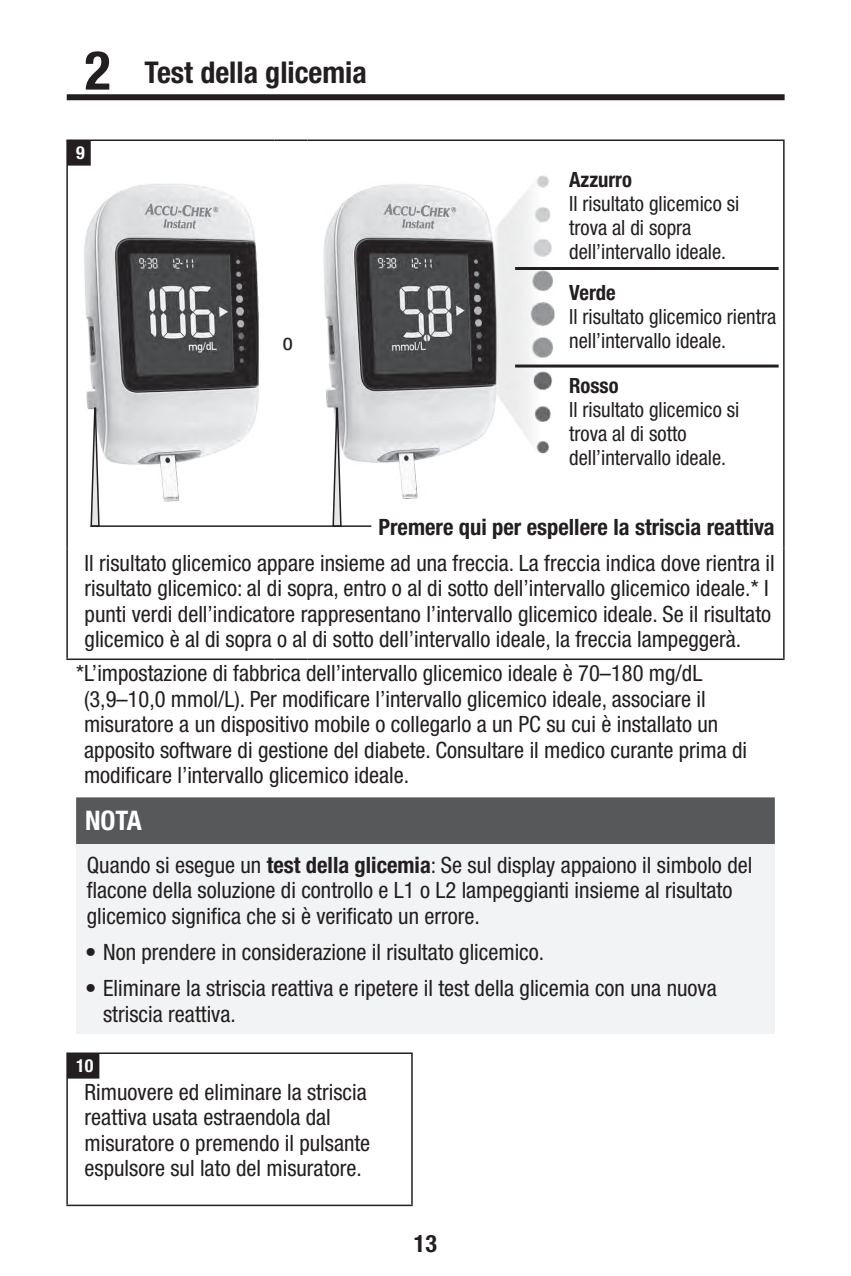
<style>
.page{position:relative;width:851px;height:1276px;background:#fff}
.page>*{position:absolute;margin:0;border:0;box-sizing:border-box;transform-origin:0 0}
.t1{font:700 condensed 30px "Helvetica Neue LTW1 G";color:#231f20}
.t2{font:700 condensed 27px "Helvetica Neue LTW1 G";color:#fff}
.t3{font:700 condensed 24px "Helvetica Neue LTW1 G";color:#231f20}
.t4{font:condensed 22.5px/25.5px "Helvetica Neue LTW1 G";color:#231f20}
.t5{font:700 condensed 22.5px "Helvetica Neue LTW1 G";color:#231f20}
.t6{font:condensed 21px/24px "Helvetica Neue LTW1 G";color:#231f20}
.t7{font:700 condensed 21px "Helvetica Neue LTW1 G";color:#231f20}
.t8{font:700 condensed 18px "Helvetica Neue LTW1 G";color:#fff}
.s1{font-size:54px}
.s2{font-weight:700}
</style>
<div class="page">
<div style="left:67px;top:94px;width:717px;height:6px;background:#231f20"></div>
<hr style="left:783px;top:549px;width:1px;height:109px;background:#231f20">
<hr style="left:66px;top:139px;width:208px;height:2px;background:#231f20">
<hr style="left:66px;top:141px;width:2px;height:408px;background:#231f20">
<hr style="left:274px;top:139px;width:33px;height:2px;background:#231f20">
<hr style="left:307px;top:139px;width:477px;height:2px;background:#231f20">
<hr style="left:783px;top:141px;width:1px;height:408px;background:#231f20">
<hr style="left:66px;top:549px;width:2px;height:109px;background:#231f20">
<hr style="left:66px;top:658px;width:208px;height:2px;background:#231f20">
<hr style="left:274px;top:658px;width:33px;height:2px;background:#231f20">
<hr style="left:307px;top:658px;width:477px;height:2px;background:#231f20">
<div style="left:68px;top:141px;width:23px;height:25px;background:#231f20"></div>
<img style="left:84px;top:184px;width:175px;height:318px">
<img style="left:323px;top:175px;width:243px;height:324px">
<hr style="left:515px;top:267px;width:263px;height:3px;background:#231f20">
<hr style="left:515px;top:364px;width:263px;height:3px;background:#231f20">
<div style="left:76px;top:797px;width:698px;height:60px;background:#57585a"></div>
<div style="left:76px;top:845px;width:698px;height:94px;background:#f2f3f4"></div>
<div style="left:76px;top:932px;width:698px;height:43px;background:#f2f3f4"></div>
<div style="left:76px;top:968px;width:698px;height:65px;background:#f2f3f4"></div>
<hr style="left:66px;top:1052px;width:346px;height:2px;background:#231f20">
<hr style="left:66px;top:1054px;width:2px;height:150px;background:#231f20">
<hr style="left:411px;top:1054px;width:1px;height:150px;background:#231f20">
<hr style="left:66px;top:1204px;width:346px;height:2px;background:#231f20">
<div style="left:68px;top:1054px;width:31px;height:24px;background:#231f20"></div>
<svg style="left:90px;top:407px;width:10px;height:118px"></svg>
<svg style="left:331px;top:407px;width:11px;height:118px"></svg>
<hr style="left:90px;top:525px;width:281px;height:2px;background:#231f20">
<h1 class="t1" style="left:85px;top:54px;width:283px"><span class="s1">2</span> Test della glicemia</h1>
<p class="t8" style="left:76px;top:142px;width:10px">9</p>
<p class="t4" style="left:283px;top:329px;width:11px">o</p>
<p class="t7" style="left:569px;top:167px;width:64px">Azzurro</p>
<p class="t6" style="left:569px;top:191px;width:172px">Il risultato glicemico si trova al di sopra dell’intervallo ideale.</p>
<p class="t7" style="left:569px;top:280px;width:48px">Verde</p>
<p class="t6" style="left:569px;top:304px;width:209px">Il risultato glicemico rientra nell’intervallo ideale.</p>
<p class="t7" style="left:569px;top:373px;width:51px">Rosso</p>
<p class="t6" style="left:569px;top:398px;width:172px">Il risultato glicemico si trova al di sotto dell’intervallo ideale.</p>
<p class="t5" style="left:378px;top:513px;width:398px">Premere qui per espellere la striscia reattiva</p>
<p class="t4" style="left:85px;top:550px;width:691px">Il risultato glicemico appare insieme ad una freccia. La freccia indica dove rientra il risultato glicemico: al di sopra, entro o al di sotto dell’intervallo glicemico ideale.* I punti verdi dell’indicatore rappresentano l’intervallo glicemico ideale. Se il risultato glicemico è al di sopra o al di sotto dell’intervallo ideale, la freccia lampeggerà.</p>
<p class="t4" style="left:84px;top:661px;width:664px;text-indent:-8px">*L’impostazione di fabbrica dell’intervallo glicemico ideale è 70–180 mg/dL (3,9–10,0 mmol/L). Per modificare l’intervallo glicemico ideale, associare il misuratore a un dispositivo mobile o collegarlo a un PC su cui è installato un apposito software di gestione del diabete. Consultare il medico curante prima di modificare l’intervallo glicemico ideale.</p>
<p class="t2" style="left:85px;top:804px;width:58px">NOTA</p>
<p class="t4" style="left:87px;top:852px;width:667px">Quando si esegue un <span class="s2">test della glicemia</span>: Se sul display appaiono il simbolo del flacone della soluzione di controllo e L1 o L2 lampeggianti insieme al risultato glicemico significa che si è verificato un errore.</p>
<p class="t4" style="left:85px;top:939px;width:460px">• Non prendere in considerazione il risultato glicemico.</p>
<p class="t4" style="left:103px;top:975px;width:615px;text-indent:-18px">• Eliminare la striscia reattiva e ripetere il test della glicemia con una nuova striscia reattiva.</p>
<p class="t8" style="left:76px;top:1055px;width:19px">10</p>
<p class="t4" style="left:85px;top:1079px;width:287px">Rimuovere ed eliminare la striscia reattiva usata estraendola dal misuratore o premendo il pulsante espulsore sul lato del misuratore.</p>
<p class="t3" style="left:414px;top:1229px;width:25px">13</p>
</div>
